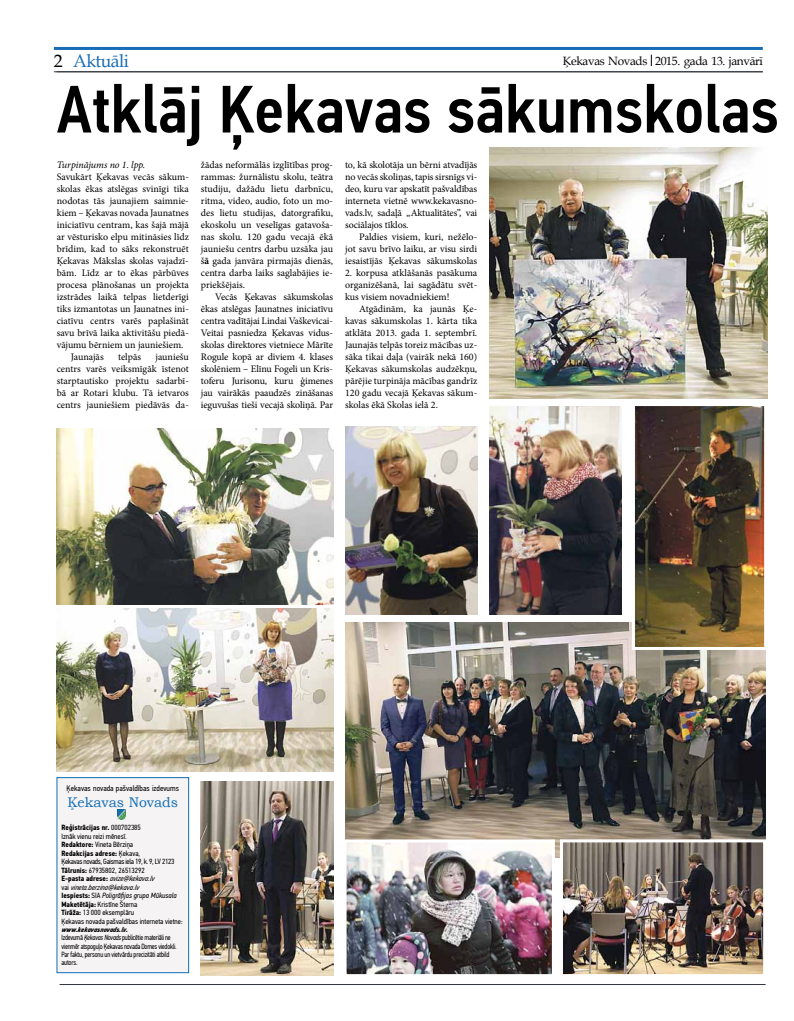
<style>
.page{position:relative;width:794px;height:1021px;background:#fff}
.page>*{position:absolute;margin:0;border:0;box-sizing:border-box;transform-origin:0 0}
.t1{font:500 67px "PF Din Text Cond Pro";color:#000}
.t2{font:18px "Book Antiqua";letter-spacing:-.03em;color:#176db6}
.t3{font:14px "Bookman Old Style";color:#136eb7}
.t4{font:12px "Book Antiqua";letter-spacing:-.03em;color:#000}
.t5{font:10px/12px "Minion Pro";color:#000;text-align:justify}
.t6{font:italic 10px "Minion Pro";letter-spacing:-.01em;color:#000}
.t7{font:8px "PF Din Text Cond Pro";color:#000}
.t8{font:7.5px/8.5px "PF Din Text Cond Pro";color:#000}
.t9{font:7.5px/8.2px "PF Din Text Cond Pro";letter-spacing:-.02em;color:#000;scale:.9 1}
.t10{font:italic 700 7px "PF Din Text Cond Pro";color:#000}
.s1{color:#000}
.s2{font-weight:700}
.s3{font-style:italic}
</style>
<div class="page">
<hr style="left:54px;top:47px;width:709px;height:3px;background:#176db6">
<hr style="left:54px;top:71px;width:709px;height:1px;background:#33383f">
<hr style="left:60px;top:984px;width:705px;height:1px;background:#33383f">
<div style="left:57px;top:777px;width:132px;height:195px;background:#f5f3f3"></div>
<div style="left:57px;top:777px;width:132px;height:195px;border:1px solid #136eb7"></div>
<img style="left:57px;top:428px;width:276px;height:176px">
<img style="left:345px;top:622px;width:420px;height:235px">
<img style="left:489px;top:147px;width:278px;height:251px">
<img style="left:345px;top:427px;width:132px;height:187px">
<img style="left:57px;top:608px;width:276px;height:163px">
<img style="left:489px;top:407px;width:132px;height:207px">
<img style="left:347px;top:843px;width:204px;height:130px">
<div style="left:343px;top:839px;width:212px;height:138px;border:3px solid #fff"></div>
<img style="left:636px;top:407px;width:127px;height:239px">
<div style="left:632px;top:403px;width:135px;height:247px;border:3px solid #fff"></div>
<img style="left:201px;top:781px;width:132px;height:194px">
<img style="left:564px;top:843px;width:198px;height:130px">
<div style="left:560px;top:839px;width:206px;height:138px;border:3px solid #fff"></div>
<svg style="left:118px;top:809px;width:8px;height:10px"></svg>
<h2 class="t2" style="left:54px;top:48px;width:77px"><span class="s1">2</span> Aktuāli</h2>
<p class="t4" style="left:563px;top:52px;width:201px">Ķekavas Novads 2015. gada 13. janvārī</p>
<h1 class="t1" style="left:57px;top:69px;width:723px">Atklāj Ķekavas sākumskolas</h1>
<p class="t6" style="left:57px;top:158px;width:90px">Turpinājums no 1. lpp.</p>
<p class="t5" style="left:57px;top:171px;width:134px">Savukārt Ķekavas vecās sākum-</p>
<p class="t5" style="left:57px;top:183px;width:134px">skolas ēkas atslēgas svinīgi tika</p>
<p class="t5" style="left:57px;top:195px;width:134px">nodotas tās jaunajiem saimnie-</p>
<p class="t5" style="left:57px;top:207px;width:134px">kiem – Ķekavas novada Jaunatnes</p>
<p class="t5" style="left:57px;top:219px;width:134px">iniciatīvu centram, kas šajā mājā</p>
<p class="t5" style="left:57px;top:231px;width:134px">ar vēsturisko elpu mitināsies līdz</p>
<p class="t5" style="left:57px;top:243px;width:134px">brīdim, kad to sāks rekonstruēt</p>
<p class="t5" style="left:57px;top:255px;width:134px">Ķekavas Mākslas skolas vajadzī-</p>
<p class="t5" style="left:57px;top:267px;width:134px">bām. Līdz ar to ēkas pārbūves</p>
<p class="t5" style="left:57px;top:279px;width:134px">procesa plānošanas un projekta</p>
<p class="t5" style="left:57px;top:291px;width:134px">izstrādes laikā telpas lietderīgi</p>
<p class="t5" style="left:57px;top:303px;width:134px">tiks izmantotas un Jaunatnes ini-</p>
<p class="t5" style="left:57px;top:315px;width:134px">ciatīvu centrs varēs paplašināt</p>
<p class="t5" style="left:57px;top:327px;width:134px">savu brīvā laika aktivitāšu piedā-</p>
<p class="t5" style="left:57px;top:339px;width:128px">vājumu bērniem un jauniešiem.</p>
<p class="t5" style="left:71px;top:351px;width:34px">Jaunajās</p>
<p class="t5" style="left:118px;top:351px;width:24px">telpās</p>
<p class="t5" style="left:201px;top:159px;width:134px">žādas neformālās izglītības prog&shy;rammas: žurnālistu skolu, teātra studiju, dažādu lietu darbnīcu, ritma, video, audio, foto un mo&shy;des lietu studijas, datorgrafiku, ekoskolu un veselīgas gatavoša&shy;nas skolu. 120 gadu vecajā ēkā jauniešu centrs darbu uzsāka jau š<span class="s2">ā</span> gada janvāra pirmajās dienās, centra darba laiks saglabājies ie&shy;priekšējais.</p>
<p class="t5" style="left:201px;top:291px;width:134px;text-indent:14px">Vecās Ķekavas sākumskolas ēkas atslēgas Jaunatnes iniciatīvu centra vadītājai Lindai Vaškevicai-Veitai pasniedza Ķekavas vidus&shy;skolas direktores vietniece Mārīte Rogule kopā ar diviem 4. klases skolēniem – Elīnu Fogeli un Kris&shy;toferu Jurisonu, kuru ģimenes jau vairākās paaudzēs zināšanas ieguvušas tieši vecajā skoliņā. Par</p>
<p class="t5" style="left:345px;top:159px;width:134px">to, kā skolotāja un bērni atvadījās no vecās skoliņas, tapis sirsnīgs vi&shy;deo, kuru var apskatīt pašvaldības interneta vietnē www.kekavasno&shy;vads.lv, sadaļā „Aktualitātes”, vai sociālajos tīklos.</p>
<p class="t5" style="left:345px;top:231px;width:134px;text-indent:14px">Paldies visiem, kuri, nežēlo&shy;jot savu brīvo laiku, ar visu sirdi iesaistījās Ķekavas sākumskolas</p>
<p class="t5" style="left:345px;top:267px;width:134px">2. korpusa atklāšanās pasākuma organizēšanā, lai sagādātu svēt&shy;kus visiem novadniekiem!</p>
<p class="t5" style="left:345px;top:303px;width:134px;text-indent:14px">Atgādinām, ka jaunās Ķe&shy;kavas sākumskolas 1. kārta tika atklāta 2013. gada 1. septembrī.<br>Jaunajās telpās toreiz mācības uz&shy;sāka tikai daļa (vairāk nekā 160)<br>Ķekavas sākumskolas audzēkņu, pārējie turpināja mācības gandrīz 120 gadu vecajā Ķekavas sākum&shy;skolas ēkā Skolas ielā 2.</p>
<p class="t5" style="left:57px;top:351px;width:134px;text-indent:99px">jauniešu centrs varēs veiksmīgāk īstenot starptautisko projektu sadarbī&shy;bā ar Rotari klubu. Tā ietvaros centrs jauniešiem piedāvās da-</p>
<p class="t7" style="left:67px;top:783px;width:114px">Ķekavas novada pašvaldības izdevums</p>
<h3 class="t3" style="left:67px;top:793px;width:112px">Ķekavas Novads</h3>
<p class="t8" style="left:61px;top:823px;width:123px"><span class="s2">Reģistrācijas nr.</span> 000702385<br>Iznāk vienu reizi mēnesī.<br><span class="s2">Redaktore:</span> Vineta Bērziņa<br><span class="s2">Redakcijas adrese:</span> Ķekava,<br>Ķekavas novads, Gaismas iela 19, k. 9, LV 2123<br><span class="s2">Tālrunis:</span> 67935802, 26513292<br><span class="s2">E-pasta adrese:</span> <span class="s3">avize@kekava.lv<br></span>v a i <span class="s3">vineta.berzina@kekava.lv<br></span><span class="s2">Iespiests:</span> SIA <span class="s3">Poligrāfijas grupa Mūkusala </span><span class="s2">Maketētāja:</span> Kristīne Šterna<br><span class="s2">Tirāža:</span> 13 000 eksemplāru<br>Ķekavas novada pašvaldības interneta vietne:</p>
<p class="t10" style="left:61px;top:925px;width:69px">www.kekavasnovads.lv.</p>
<p class="t9" style="left:61px;top:933px;width:130px">Izdevumā <span class="s3">Ķekavas Novads</span> publicētie materiāli ne vienmēr atspoguļo Ķekavas novada Domes viedokli.<br>Par faktu, personu un vietvārdu precizitāti atbild autors.</p>
</div>
